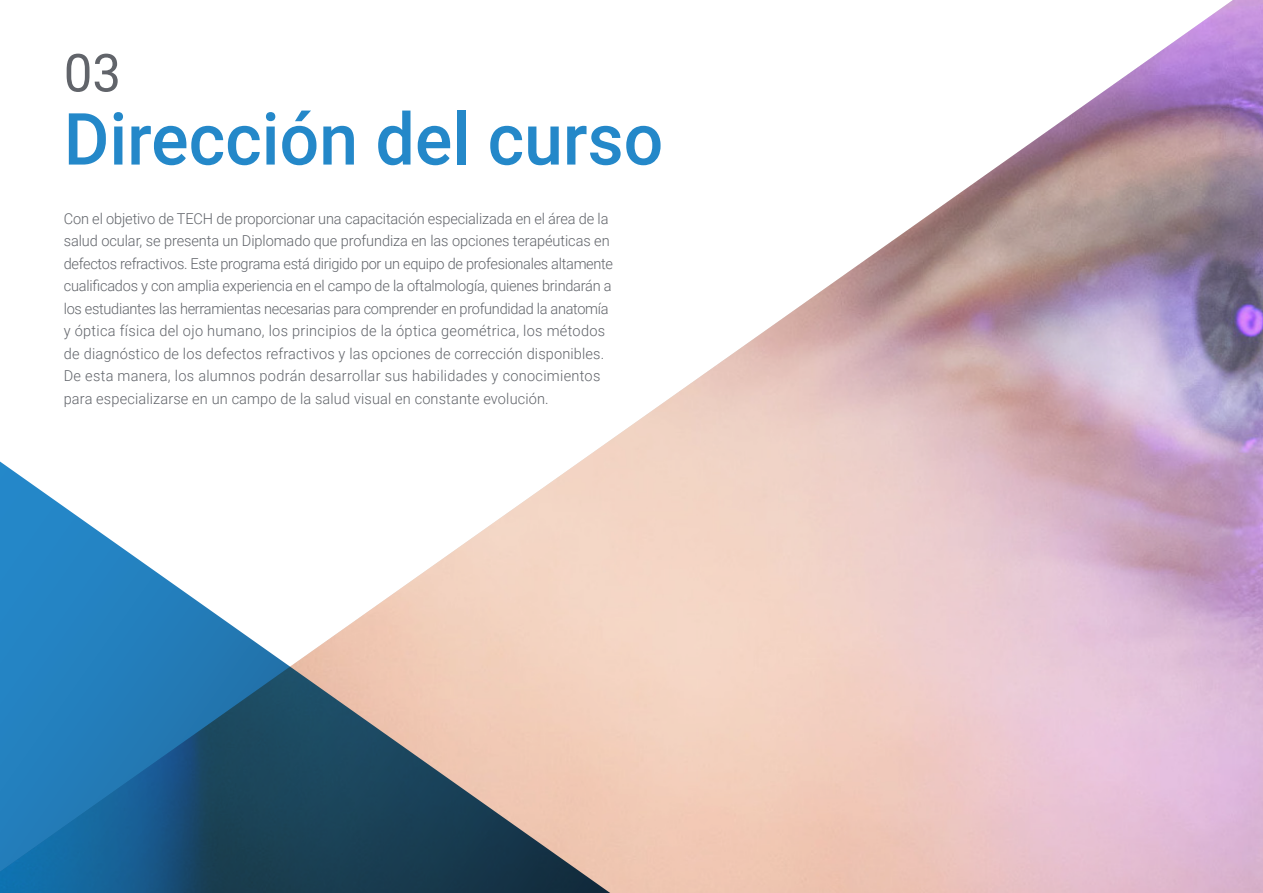
<style>
.page{position:relative;width:1263px;height:893px;background:#fff}
.page>*{position:absolute;margin:0;border:0;box-sizing:border-box;transform-origin:0 0}
.t1{font:500 72px "Roboto";color:#2488c9}
.t2{font:52.5px "Roboto";color:#61646a}
.t3{font:300 15px/22.5px "Roboto";letter-spacing:-.005em;color:#61646a}
</style>
<div class="page">
<img style="left:602px;top:0;width:661px;height:893px">
<svg style="left:0;top:446px;width:640px;height:447px"></svg>
<h2 class="t2" style="left:64px;top:36px;width:59px">03</h2>
<h1 class="t1" style="left:64px;top:89px;width:601px">Dirección del curso</h1>
<p class="t3" style="left:64px;top:207px;width:551px">Con el objetivo de TECH de proporcionar una capacitación especializada en el área de la salud ocular, se presenta un Diplomado que profundiza en las opciones terapéuticas en defectos refractivos. Este programa está dirigido por un equipo de profesionales altamente cualificados y con amplia experiencia en el campo de la oftalmología, quienes brindarán a los estudiantes las herramientas necesarias para comprender en profundidad la anatomía y óptica física del ojo humano, los principios de la óptica geométrica, los métodos de diagnóstico de los defectos refractivos y las opciones de corrección disponibles.<br>De esta manera, los alumnos podrán desarrollar sus habilidades y conocimientos para especializarse en un campo de la salud visual en constante evolución.</p>
</div>
